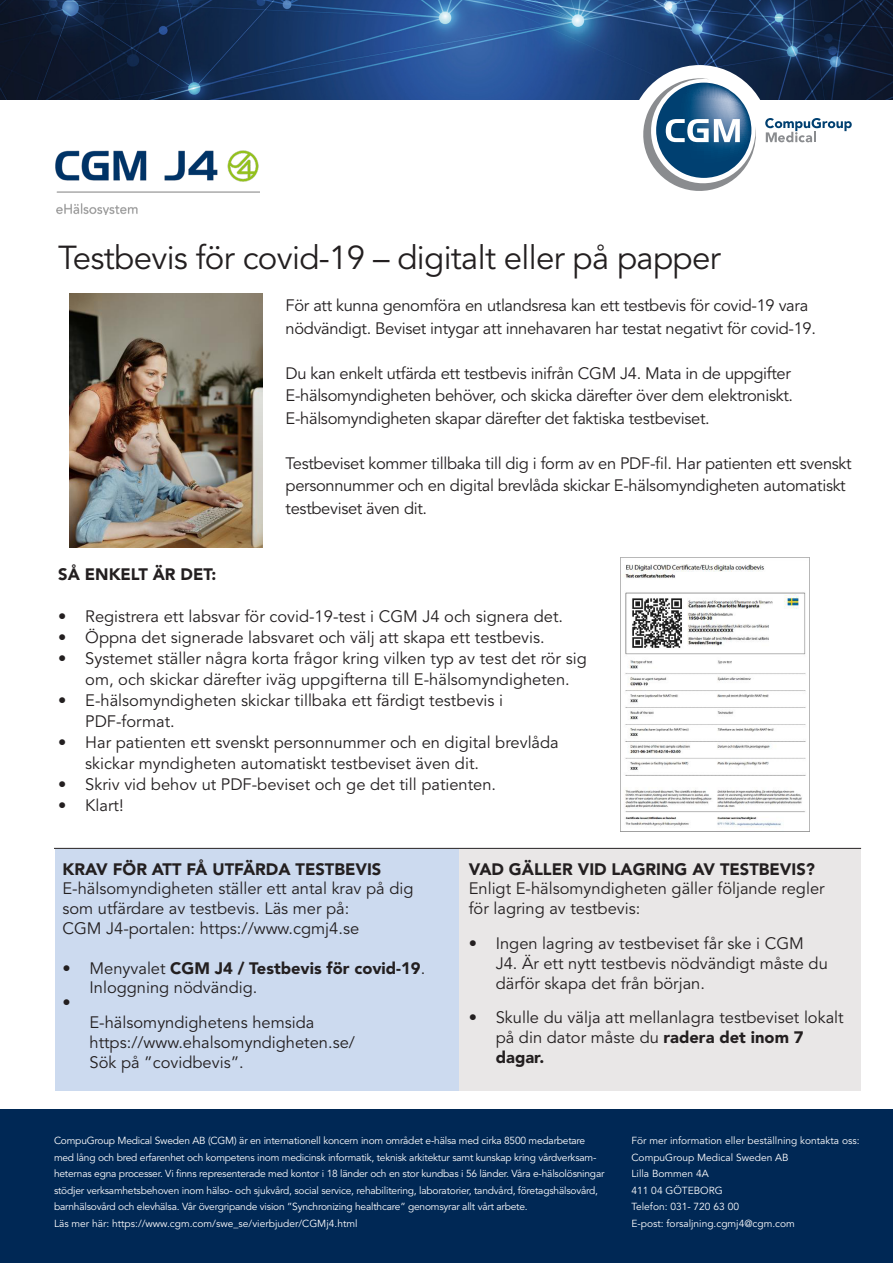
<style>
.page{position:relative;width:893px;height:1263px;background:#fff}
.page>*{position:absolute;margin:0;border:0;box-sizing:border-box;transform-origin:0 0}
.t1{font:33px "Avenir LT Std";letter-spacing:-.02em;color:#231f20}
.t2{font:16.5px/19.8px "Avenir LT Std";color:#231f20}
.t3{font:16.5px/22.5px "Avenir LT Std";letter-spacing:-.02em;color:#231f20}
.t4{font:900 16.5px "Avenir LT Std";color:#231f20}
.t5{font:10.2px/16.5px "Avenir LT Std";letter-spacing:-.02em;color:#fff}
.t6{font:10.2px "Avenir LT Std";color:#fff}
.s1{font-weight:900}
</style>
<div class="page">
<div style="left:0;top:1110px;width:893px;height:153px;background:#002855"></div>
<img style="left:55px;top:150px;width:204px;height:65px">
<img style="left:0;top:0;width:893px;height:100px">
<div style="left:630px;top:65px;width:140px;height:140px;background:#fff;border-radius:50%"></div>
<svg style="left:635px;top:75px;width:122px;height:116px"></svg>
<svg style="left:765px;top:118px;width:87px;height:24px"></svg>
<hr style="left:54px;top:848px;width:807px;height:1px;background:#231f20">
<div style="left:458px;top:849px;width:403px;height:242px;background:#e9e7e7"></div>
<img style="left:70px;top:293px;width:193px;height:254px">
<img style="left:621px;top:557px;width:188px;height:270px">
<div style="left:55px;top:849px;width:404px;height:242px;background:#ccdaef"></div>
<p class="t1" style="left:58px;top:239px;width:664px">Testbevis för covid-19 – digitalt eller på papper</p>
<p class="t3" style="left:286px;top:295px;width:532px">För att kunna genomföra en utlandsresa kan ett testbevis för covid-19 vara nödvändigt. Beviset intygar att innehavaren har testat negativt för covid-19.</p>
<p class="t3" style="left:286px;top:362px;width:509px">Du kan enkelt utfärda ett testbevis inifrån CGM J4. Mata in de uppgifter<br>E-hälsomyndigheten behöver, och skicka därefter över dem elektroniskt.<br>E-hälsomyndigheten skapar därefter det faktiska testbeviset.</p>
<p class="t3" style="left:286px;top:452px;width:568px">Testbeviset kommer tillbaka till dig i form av en PDF-fil. Har patienten ett svenskt personnummer och en digital brevlåda skickar E-hälsomyndigheten automatiskt testbeviset även dit.</p>
<p class="t4" style="left:58px;top:564px;width:160px">SÅ ENKELT ÄR DET:</p>
<p class="t2" style="left:58px;top:607px;width:506px">• Registrera ett labsvar för covid-19-test i CGM J4 och signera det.</p>
<p class="t2" style="left:58px;top:628px;width:488px">• Öppna det signerade labsvaret och välj att skapa ett testbevis.</p>
<p class="t2" style="left:85px;top:648px;width:503px;line-height:21px;text-indent:-27px">• Systemet ställer några korta frågor kring vilken typ av test det rör sig om, och skickar därefter iväg uppgifterna till E-hälsomyndigheten.</p>
<p class="t2" style="left:85px;top:690px;width:419px;line-height:21px;text-indent:-27px">• E-hälsomyndigheten skickar tillbaka ett färdigt testbevis i<br>PDF-format.</p>
<p class="t2" style="left:85px;top:732px;width:475px;line-height:21px;text-indent:-27px">• Har patienten ett svenskt personnummer och en digital brevlåda skickar myndigheten automatiskt testbeviset även dit.</p>
<p class="t2" style="left:58px;top:775px;width:439px">• Skriv vid behov ut PDF-beviset och ge det till patienten.</p>
<p class="t2" style="left:58px;top:796px;width:67px">• Klart!</p>
<p class="t2" style="left:63px;top:859px;width:353px"><span class="s1">KRAV FÖR ATT FÅ UTFÄRDA TESTBEVIS </span>E-hälsomyndigheten ställer ett antal krav på dig som utfärdare av testbevis. Läs mer på:<br>CGM J4-portalen: https://www.cgmj4.se</p>
<p class="t2" style="left:90px;top:958px;width:337px;text-indent:-27px">• Menyvalet <span class="s1">CGM J4 / Testbevis för covid-19</span>.<br>Inloggning nödvändig.</p>
<p class="t2" style="left:63px;top:993px;width:10px">•</p>
<p class="t2" style="left:90px;top:1013px;width:267px">E-hälsomyndighetens hemsida https://www.ehalsomyndigheten.se/<br>Sök på ”covidbevis”.</p>
<p class="t2" style="left:469px;top:859px;width:357px"><span class="s1">VAD GÄLLER VID LAGRING AV TESTBEVIS?<br></span>Enligt E-hälsomyndigheten gäller följande regler för lagring av testbevis:</p>
<p class="t2" style="left:496px;top:934px;width:334px;text-indent:-27px">• Ingen lagring av testbeviset får ske i CGM<br>J4. Är ett nytt testbevis nödvändigt måste du därför skapa det från början.</p>
<p class="t2" style="left:496px;top:1008px;width:349px;text-indent:-27px">• Skulle du välja att mellanlagra testbeviset lokalt på din dator måste du <span class="s1">radera det inom 7 dagar.</span></p>
<p class="t5" style="left:54px;top:1133px;width:533px">CompuGroup Medical Sweden AB (CGM) är en internationell koncern inom området e-hälsa med cirka 8500 medarbetare</p>
<p class="t5" style="left:54px;top:1149px;width:552px">med lång och bred erfarenhet och kompetens inom medicinsk informatik, teknisk arkitektur samt kunskap kring vårdverksam&shy;heternas egna processer. Vi finns representerade med kontor i 18 länder och en stor kundbas i 56 länder. Våra e-hälsolösningar stödjer verksamhetsbehoven inom hälso- och sjukvård, social service, rehabilitering, laboratorier, tandvård, företagshälsovård, barnhälsovård och elevhälsa. Vår övergripande vision ”Synchronizing healthcare” genomsyrar allt vårt arbete.</p>
<p class="t6" style="left:54px;top:1217px;width:305px">Läs mer här: https://www.cgm.com/swe_se/vierbjuder/CGMj4.html</p>
<p class="t6" style="left:631px;top:1135px;width:230px">För mer information eller beställning kontakta oss:</p>
<p class="t6" style="left:631px;top:1151px;width:159px">CompuGroup Medical Sweden AB</p>
<p class="t6" style="left:631px;top:1168px;width:79px">Lilla Bommen 4A</p>
<p class="t6" style="left:631px;top:1184px;width:93px">411 04 GÖTEBORG</p>
<p class="t6" style="left:631px;top:1201px;width:109px">Telefon: 031- 720 63 00</p>
<p class="t6" style="left:631px;top:1217px;width:165px">E-post: forsaljning.cgmj4@cgm.com</p>
</div>
